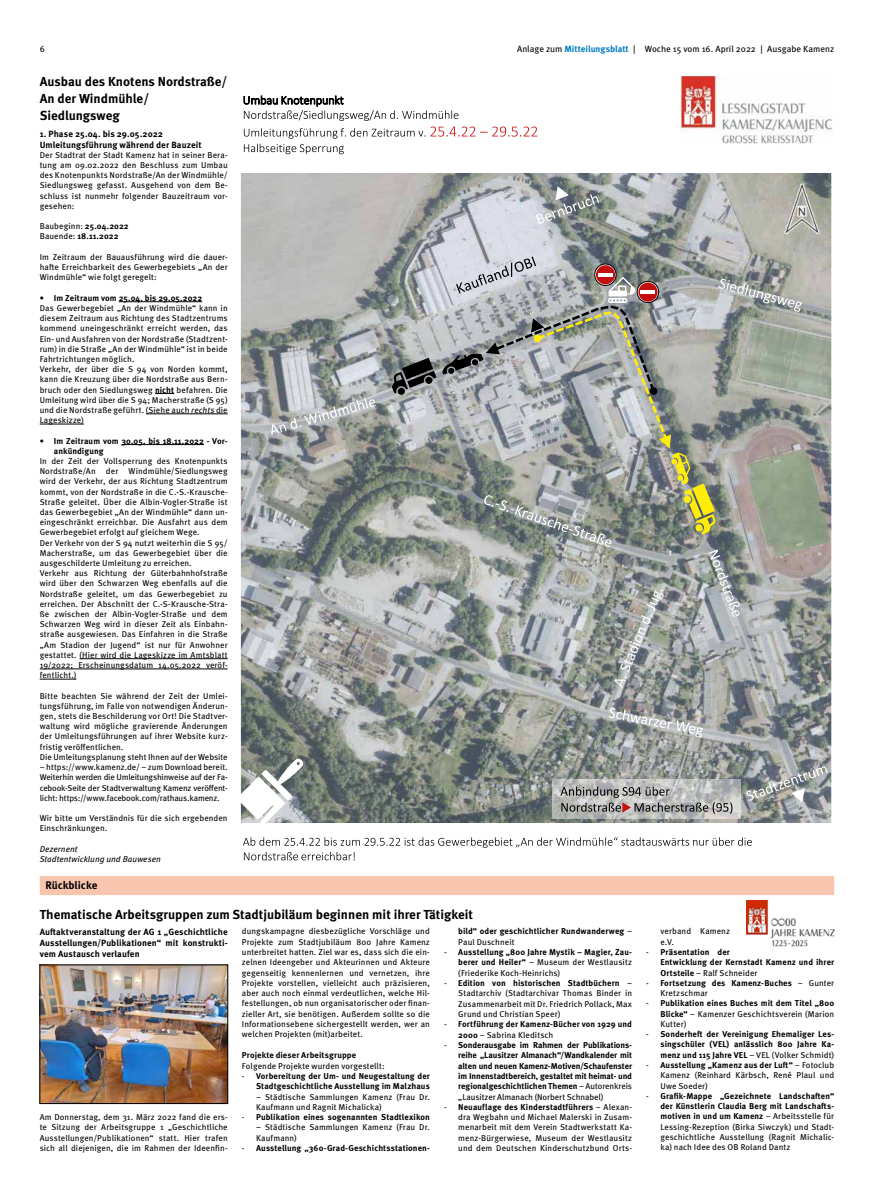
<style>
.page{position:relative;width:874px;height:1191px;background:#fff}
.page>*{position:absolute;margin:0;border:0;box-sizing:border-box;transform-origin:0 0}
.t1{font:700 13px/17px "Meta Pro";color:#000}
.t2{font:700 11px "Meta Pro";letter-spacing:-.005em;color:#000}
.t3{font:700 9px/11px "Meta Pro";letter-spacing:.005em;color:#000}
.t4{font:9px "Meta Pro";color:#000}
.t5{font:8.5px/10.2px "Meta Pro";letter-spacing:.01em;color:#000;text-align:justify}
.t6{font:700 8.5px/10.3px "Meta Pro";letter-spacing:.01em;color:#000}
.t7{font:italic 8.5px/10.2px "Meta Pro";letter-spacing:.005em;color:#000}
.s1{font-weight:700;color:#007bc4}
.s2{font-weight:400}
.s3{font-weight:700}
.s4{font-style:italic}
</style>
<div class="page">
<svg style="left:240px;top:173px;width:592px;height:650px;background:#9ba09d"></svg>
<svg style="left:271px;top:398px;width:104px;height:37px;background:#aaadad"></svg>
<svg style="left:608px;top:708px;width:95px;height:29px;background:#a1a4a3"></svg>
<svg style="left:243px;top:95px;width:294px;height:59px"></svg>
<svg style="left:243px;top:837px;width:508px;height:23px"></svg>
<svg style="left:535px;top:185px;width:64px;height:39px;background:#959b9a"></svg>
<img style="left:680px;top:77px;width:151px;height:67px">
<svg style="left:391px;top:358px;width:45px;height:37px;background:#575a5a"></svg>
<svg style="left:746px;top:766px;width:81px;height:37px;background:#989c9e"></svg>
<svg style="left:240px;top:758px;width:63px;height:65px"></svg>
<svg style="left:442px;top:256px;width:359px;height:431px;background:#9ea29e"></svg>
<img style="left:552px;top:779px;width:187px;height:39px">
<svg style="left:560px;top:786px;width:172px;height:28px;background:#a2a1a0"></svg>
<hr style="left:119px;top:301px;width:83px;height:1px;background:#000">
<svg style="left:155px;top:393px;width:19px;height:1px"></svg>
<hr style="left:146px;top:413px;width:81px;height:1px;background:#000">
<hr style="left:40px;top:424px;width:44px;height:1px;background:#000">
<hr style="left:121px;top:444px;width:83px;height:1px;background:#000">
<hr style="left:79px;top:658px;width:148px;height:1px;background:#000">
<hr style="left:40px;top:668px;width:187px;height:1px;background:#000">
<hr style="left:40px;top:679px;width:36px;height:1px;background:#000">
<div style="left:40px;top:876px;width:793px;height:19px;background:#f9c5af"></div>
<img style="left:42px;top:966px;width:184px;height:135px">
<img style="left:746px;top:901px;width:89px;height:46px">
<p class="t4" style="left:40px;top:42px;width:7px">6</p>
<p class="t4" style="left:517px;top:42px;width:318px">Anlage zum <span class="s1">Mitteilungsblatt</span> | Woche 15 vom 16. April 2022 | Ausgabe Kamenz</p>
<h1 class="t1" style="left:40px;top:72px;width:189px">Ausbau des Knotens Nordstraße/<br>An der Windmühle/<br>Siedlungsweg</h1>
<p class="t3" style="left:40px;top:128px;width:163px">1. Phase 25.04. bis 29.05.2022<br>Umleitungsführung während der Bauzeit</p>
<p class="t5" style="left:40px;top:149px;width:189px">Der Stadtrat der Stadt Kamenz hat in seiner Bera&shy;tung am 09.02.2022 den Beschluss zum Umbau des Knotenpunkts Nordstraße/An der Windmühle/ Siedlungsweg gefasst. Ausgehend von dem Be&shy;schluss ist nunmehr folgender Bauzeitraum vor&shy;gesehen:</p>
<p class="t6" style="left:40px;top:221px;width:90px"><span class="s2">Baubeginn:</span> 25.04.2022<br><span class="s2">Bauende:</span> 18.11.2022</p>
<p class="t5" style="left:40px;top:251px;width:189px">Im Zeitraum der Bauausführung wird die dauer&shy;hafte Erreichbarkeit des Gewerbegebiets „An der Windmühle“ wie folgt geregelt:</p>
<p class="t6" style="left:40px;top:292px;width:164px">• Im Zeitraum vom 25.04. bis 29.05.2022</p>
<p class="t5" style="left:40px;top:302px;width:189px;text-align:left">Das Gewerbegebiet „An der Windmühle“ kann in diesem Zeitraum aus Richtung des Stadtzentrums kommend uneingeschränkt erreicht werden, das Ein- und Ausfahren von der Nordstraße (Stadtzent&shy;rum) in die Straße „An der Windmühle“ ist in beide Fahrtrichtungen möglich.<br>Verkehr, der über die S 94 von Norden kommt, kann die Kreuzung über die Nordstraße aus Bern&shy;bruch oder den Siedlungsweg <span class="s3">nicht</span> befahren. Die Umleitung wird über die S 94; Macherstraße (S 95) und die Nordstraße geführt. (Siehe auch <span class="s4">rechts</span> die Lageskizze)</p>
<p class="t6" style="left:54px;top:435px;width:175px;text-indent:-14px">• Im Zeitraum vom 30.05. bis 18.11.2022 - Vor&shy;ankündigung</p>
<p class="t5" style="left:40px;top:455px;width:189px;text-align:left">In der Zeit der Vollsperrung des Knotenpunkts Nordstraße/An der Windmühle/Siedlungsweg wird der Verkehr, der aus Richtung Stadtzentrum kommt, von der Nordstraße in die C.-S.-Krausche-Straße geleitet. Über die Albin-Vogler-Straße ist das Gewerbegebiet „An der Windmühle“ dann un&shy;eingeschränkt erreichbar. Die Ausfahrt aus dem Gewerbegebiet erfolgt auf gleichem Wege.<br>Der Verkehr von der S 94 nutzt weiterhin die S 95/ Macherstraße, um das Gewerbegebiet über die ausgeschilderte Umleitung zu erreichen.<br>Verkehr aus Richtung der Güterbahnhofstraße wird über den Schwarzen Weg ebenfalls auf die Nordstraße geleitet, um das Gewerbegebiet zu erreichen. Der Abschnitt der C.-S-Krausche-Stra&shy;ße zwischen der Albin-Vogler-Straße und dem Schwarzen Weg wird in dieser Zeit als Einbahn&shy;straße ausgewiesen. Das Einfahren in die Straße „Am Stadion der Jugend“ ist nur für Anwohner gestattet. (Hier wird die Lageskizze im Amtsblatt 19/2022; Erscheinungsdatum 14.05.2022 veröf&shy;fentlicht.)</p>
<p class="t5" style="left:40px;top:690px;width:189px;text-align:left">Bitte beachten Sie während der Zeit der Umlei&shy;tungsführung, im Falle von notwendigen Änderun&shy;gen, stets die Beschilderung vor Ort! Die Stadtver&shy;waltung wird mögliche gravierende Änderungen der Umleitungsführungen auf ihrer Website kurz&shy;fristig veröffentlichen.<br>Die Umleitungsplanung steht Ihnen auf der Website</p>
<p class="t5" style="left:40px;top:761px;width:189px">– https://www.kamenz.de/ – zum Download bereit.<br>Weiterhin werden die Umleitungshinweise auf der Fa&shy;cebook-Seite der Stadtverwaltung Kamenz veröffent&shy;licht: https://www.facebook.com/rathaus.kamenz.</p>
<p class="t5" style="left:40px;top:812px;width:189px">Wir bitte um Verständnis für die sich ergebenden<br>Einschränkungen.</p>
<p class="t7" style="left:40px;top:843px;width:122px">Dezernent<br>Stadtentwicklung und Bauwesen</p>
<p class="t2" style="left:45px;top:877px;width:53px">Rückblicke</p>
<h1 class="t1" style="left:40px;top:904px;width:435px">Thematische Arbeitsgruppen zum Stadtjubiläum beginnen mit ihrer Tätigkeit</h1>
<p class="t3" style="left:40px;top:926px;width:189px;text-align:justify">Auftaktveranstaltung der AG 1 „Geschichtliche Ausstellungen/Publikationen“ mit konstrukti&shy;vem Austausch verlaufen</p>
<p class="t5" style="left:660px;top:925px;width:71px">verband Kamenz e.V.</p>
<p class="t6" style="left:660px;top:946px;width:175px;text-indent:-14px"><span class="s2">-</span> Präsentation der<br>Entwicklung der Kernstadt Kamenz und ihrer<br>Ortsteile <span class="s2">– Ralf Schneider</span></p>
<p class="t6" style="left:660px;top:977px;width:175px;text-indent:-14px"><span class="s2">-</span> Fortsetzung des Kamenz-Buches <span class="s2">– Gunter<br>Kretzschmar</span></p>
<p class="t6" style="left:660px;top:997px;width:175px;text-align:justify;text-indent:-14px"><span class="s2">-</span> Publikation eines Buches mit dem Titel „800<br>Blicke“ <span class="s2">– Kamenzer Geschichtsverein (Marion Kutter)</span></p>
<p class="t6" style="left:660px;top:1028px;width:175px;text-align:justify;text-indent:-14px"><span class="s2">-</span> Sonderheft der Vereinigung Ehemaliger Les&shy;singschüler (VEL) anlässlich 800 Jahre Ka&shy;menz und 115 Jahre VEL <span class="s2">– VEL (Volker Schmidt)</span></p>
<p class="t5" style="left:660px;top:1059px;width:175px;text-indent:-14px">- <span class="s3">Ausstellung „Kamenz aus der Luft“</span> – Fotoclub Kamenz (Reinhard Kärbsch, René Plaul und Uwe Soeder)</p>
<p class="t5" style="left:660px;top:1090px;width:175px;text-indent:-14px">- <span class="s3">Grafik-Mappe „Gezeichnete Landschaften“ der Künstlerin Claudia Berg mit Landschafts&shy;motiven in und um Kamenz</span> – Arbeitsstelle für Lessing-Rezeption (Birka Siwczyk) und Stadt&shy;geschichtliche Ausstellung (Ragnit Michalic&shy;ka) nach Idee des OB Roland Dantz</p>
<p class="t6" style="left:458px;top:925px;width:175px">bild“ oder geschichtlicher Rundwanderweg <span class="s2">–<br>Paul Duschneit</span></p>
<p class="t6" style="left:458px;top:946px;width:175px;text-align:justify;text-indent:-14px"><span class="s2">-</span> Ausstellung „800 Jahre Mystik – Magier, Zau&shy;berer und Heiler“ <span class="s2">– Museum der Westlausitz (Friederike Koch-Heinrichs)</span></p>
<p class="t5" style="left:458px;top:977px;width:175px;text-indent:-14px">- <span class="s3">Edition von historischen Stadtbüchern</span> – Stadtarchiv (Stadtarchivar Thomas Binder in Zusammenarbeit mit Dr. Friedrich Pollack, Max Grund und Christian Speer)</p>
<p class="t6" style="left:458px;top:1018px;width:175px;text-indent:-14px"><span class="s2">-</span> Fortführung der Kamenz-Bücher von 1929 und<br>2000 <span class="s2">– Sabrina Kleditsch</span></p>
<p class="t6" style="left:458px;top:1039px;width:175px;text-align:justify;text-indent:-14px"><span class="s2">-</span> Sonderausgabe im Rahmen der Publikations&shy;reihe „Lausitzer Almanach“/Wandkalender mit alten und neuen Kamenz-Motiven/Schaufenster im Innenstadtbereich, gestaltet mit heimat- und regionalgeschichtlichen Themen <span class="s2">– Autorenkreis „Lausitzer Almanach (Norbert Schnabel)</span></p>
<p class="t5" style="left:458px;top:1101px;width:175px;text-indent:-14px">- <span class="s3">Neuauflage des Kinderstadtführers</span> – Alexan&shy;dra Wegbahn und Michael Malerski in Zusam&shy;menarbeit mit dem Verein Stadtwerkstatt Ka&shy;menz-Bürgerwiese, Museum der Westlausitz und dem Deutschen Kinderschutzbund Orts-</p>
<p class="t5" style="left:242px;top:925px;width:189px">dungskampagne diesbezügliche Vorschläge und Projekte zum Stadtjubiläum 800 Jahre Kamenz unterbreitet hatten. Ziel war es, dass sich die ein&shy;zelnen Ideengeber und Akteurinnen und Akteure gegenseitig kennenlernen und vernetzen, ihre Projekte vorstellen, vielleicht auch präzisieren, aber auch noch einmal verdeutlichen, welche Hil&shy;festellungen, ob nun organisatorischer oder finan&shy;zieller Art, sie benötigen. Außerdem sollte so die Informationsebene sichergestellt werden, wer an welchen Projekten (mit)arbeitet.</p>
<p class="t6" style="left:242px;top:1049px;width:116px">Projekte dieser Arbeitsgruppe</p>
<p class="t5" style="left:242px;top:1060px;width:144px">Folgende Projekte wurden vorgestellt:</p>
<p class="t6" style="left:242px;top:1070px;width:189px;text-align:right"><span class="s2">-</span> Vorbereitung der Um- und Neugestaltung der<br>Stadtgeschichtliche Ausstellung im Malzhaus</p>
<p class="t5" style="left:256px;top:1090px;width:175px">– Städtische Sammlungen Kamenz (Frau Dr.<br>Kaufmann und Ragnit Michalicka)</p>
<p class="t6" style="left:242px;top:1111px;width:189px"><span class="s2">-</span> Publikation eines sogenannten Stadtlexikon</p>
<p class="t5" style="left:256px;top:1121px;width:175px">– Städtische Sammlungen Kamenz (Frau Dr.<br>Kaufmann)</p>
<p class="t6" style="left:242px;top:1142px;width:189px"><span class="s2">-</span> Ausstellung „360-Grad-Geschichtsstationen-</p>
<p class="t5" style="left:40px;top:1111px;width:189px">Am Donnerstag, dem 31. März 2022 fand die ers&shy;te Sitzung der Arbeitsgruppe 1 „Geschichtliche Ausstellungen/Publikationen“ statt. Hier trafen sich all diejenigen, die im Rahmen der Ideenfin-</p>
</div>
